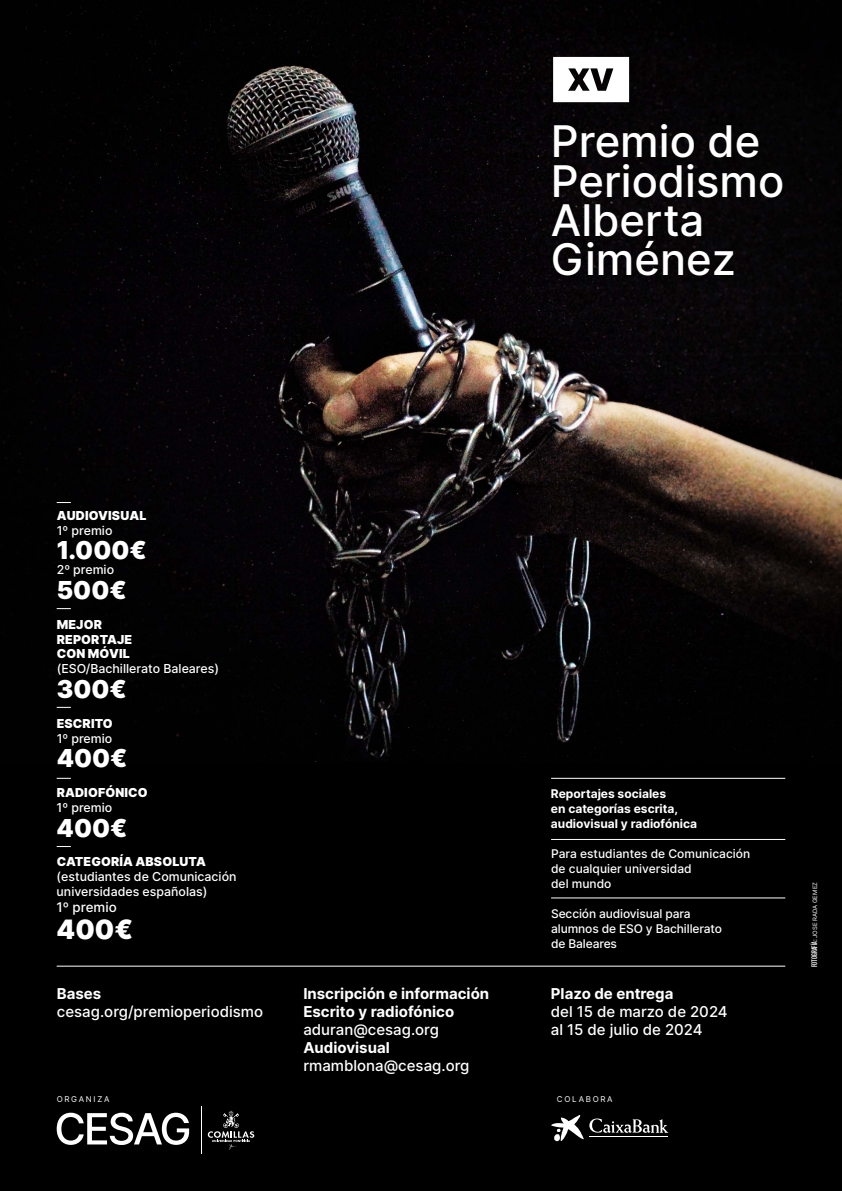
<style>
.page{position:relative;width:842px;height:1191px;background:#fff}
.page>*{position:absolute;margin:0;border:0;box-sizing:border-box;transform-origin:0 0}
.t1{font:500 43.6px "Inter";color:#fff}
.t2{font:900 26.7px "Inter";color:#fff}
.t3{font:900 24.7px "Inter";color:#fff}
.t4{font:500 15px "Inter";color:#fff}
.t5{font:700 15px "Inter";color:#fff}
.t6{font:500 13.4px "Inter";color:#fff}
.t7{font:500 12.4px "Inter";color:#fff}
.t8{font:900 12.4px "Inter";letter-spacing:.01em;color:#fff}
.t9{font:500 12px "Inter";letter-spacing:-.005em;color:#fff}
.t10{font:700 12px "Inter";color:#fff}
.t11{font:8px "Inter";letter-spacing:.21em;color:#fff}
.t12{font:6px "Inter";letter-spacing:.01em;color:#fff}
.s1{font-family:"Akzidenz Grotesk BQ";font-weight:500;font-stretch:condensed;font-size:8px}
</style>
<div class="page">
<div style="left:0;top:746px;width:842px;height:445px;background:#000"></div>
<img style="left:0;top:0;width:842px;height:762px">
<hr style="left:57px;top:966px;width:728px;height:1px;background:#fff">
<svg style="left:57px;top:846px;width:14px;height:1px"></svg>
<svg style="left:57px;top:778px;width:14px;height:1px"></svg>
<hr style="left:551px;top:778px;width:234px;height:1px;background:#fff">
<hr style="left:551px;top:839px;width:234px;height:1px;background:#fff">
<hr style="left:551px;top:897px;width:234px;height:1px;background:#fff">
<svg style="left:57px;top:707px;width:14px;height:1px"></svg>
<svg style="left:57px;top:608px;width:14px;height:1px"></svg>
<svg style="left:57px;top:502px;width:14px;height:1px"></svg>
<svg style="left:208px;top:1110px;width:46px;height:39px"></svg>
<hr style="left:201px;top:1106px;width:1px;height:47px;background:#fff">
<svg style="left:57px;top:1112px;width:132px;height:33px"></svg>
<svg style="left:551px;top:1115px;width:117px;height:26px"></svg>
<hr style="left:590px;top:1136px;width:78px;height:1px;background:#fff">
<svg style="left:553px;top:57px;width:76px;height:45px"></svg>
<p class="t1" style="left:551px;top:109px;width:211px">Premio de</p>
<p class="t1" style="left:551px;top:149px;width:235px">Periodismo</p>
<p class="t1" style="left:551px;top:188px;width:155px">Alberta</p>
<p class="t1" style="left:551px;top:227px;width:186px">Giménez</p>
<p class="t8" style="left:57px;top:506px;width:91px">AUDIOVISUAL</p>
<p class="t7" style="left:57px;top:521px;width:57px">1º premio</p>
<p class="t3" style="left:57px;top:531px;width:92px">1.000€</p>
<p class="t7" style="left:57px;top:560px;width:59px">2º premio</p>
<p class="t3" style="left:57px;top:571px;width:72px">500€</p>
<p class="t8" style="left:57px;top:614px;width:47px">MEJOR</p>
<p class="t8" style="left:57px;top:629px;width:77px">REPORTAJE</p>
<p class="t8" style="left:57px;top:644px;width:75px">CON MÓVIL</p>
<p class="t7" style="left:57px;top:659px;width:164px">(ESO/Bachillerato Baleares)</p>
<p class="t3" style="left:57px;top:670px;width:72px">300€</p>
<p class="t8" style="left:57px;top:713px;width:58px">ESCRITO</p>
<p class="t7" style="left:57px;top:729px;width:57px">1º premio</p>
<p class="t3" style="left:57px;top:739px;width:72px">400€</p>
<p class="t8" style="left:57px;top:783px;width:92px">RADIOFÓNICO</p>
<p class="t7" style="left:57px;top:798px;width:57px">1º premio</p>
<p class="t3" style="left:57px;top:808px;width:72px">400€</p>
<p class="t8" style="left:57px;top:852px;width:151px">CATEGORÍA ABSOLUTA</p>
<p class="t7" style="left:57px;top:867px;width:181px">(estudiantes de Comunicación</p>
<p class="t7" style="left:57px;top:882px;width:152px">universidades españolas)</p>
<p class="t6" style="left:57px;top:897px;width:62px">1º premio</p>
<p class="t2" style="left:57px;top:908px;width:78px">400€</p>
<p class="t5" style="left:57px;top:982px;width:46px">Bases</p>
<p class="t4" style="left:57px;top:1000px;width:208px">cesag.org/premioperiodismo</p>
<p class="t11" style="left:57px;top:1093px;width:54px">ORGANIZA</p>
<p class="t5" style="left:303px;top:982px;width:187px">Inscripción e información</p>
<p class="t5" style="left:303px;top:1000px;width:152px">Escrito y radiofónico</p>
<p class="t4" style="left:303px;top:1018px;width:137px">aduran@cesag.org</p>
<p class="t5" style="left:303px;top:1036px;width:88px">Audiovisual</p>
<p class="t4" style="left:303px;top:1054px;width:168px">rmamblona@cesag.org</p>
<p class="t10" style="left:551px;top:784px;width:117px">Reportajes sociales</p>
<p class="t10" style="left:551px;top:799px;width:129px">en categorías escrita,</p>
<p class="t10" style="left:551px;top:814px;width:148px">audiovisual y radiofónica</p>
<p class="t9" style="left:551px;top:844px;width:201px">Para estudiantes de Comunicación</p>
<p class="t9" style="left:551px;top:859px;width:142px">de cualquier universidad</p>
<p class="t9" style="left:551px;top:874px;width:62px">del mundo</p>
<p class="t9" style="left:551px;top:904px;width:141px">Sección audiovisual para</p>
<p class="t9" style="left:551px;top:919px;width:172px">alumnos de ESO y Bachillerato</p>
<p class="t9" style="left:551px;top:934px;width:67px">de Baleares</p>
<p class="t5" style="left:551px;top:982px;width:124px">Plazo de entrega</p>
<p class="t4" style="left:551px;top:1000px;width:178px">del 15 de marzo de 2024</p>
<p class="t4" style="left:551px;top:1018px;width:153px">al 15 de julio de 2024</p>
<p class="t11" style="left:557px;top:1093px;width:57px">COLABORA</p>
<p class="t12" style="left:811px;top:967px;width:86px;rotate:-90deg"><span class="s1">FOTOGRAFÍA:</span> JOSE RADA GEMEZ</p>
</div>
